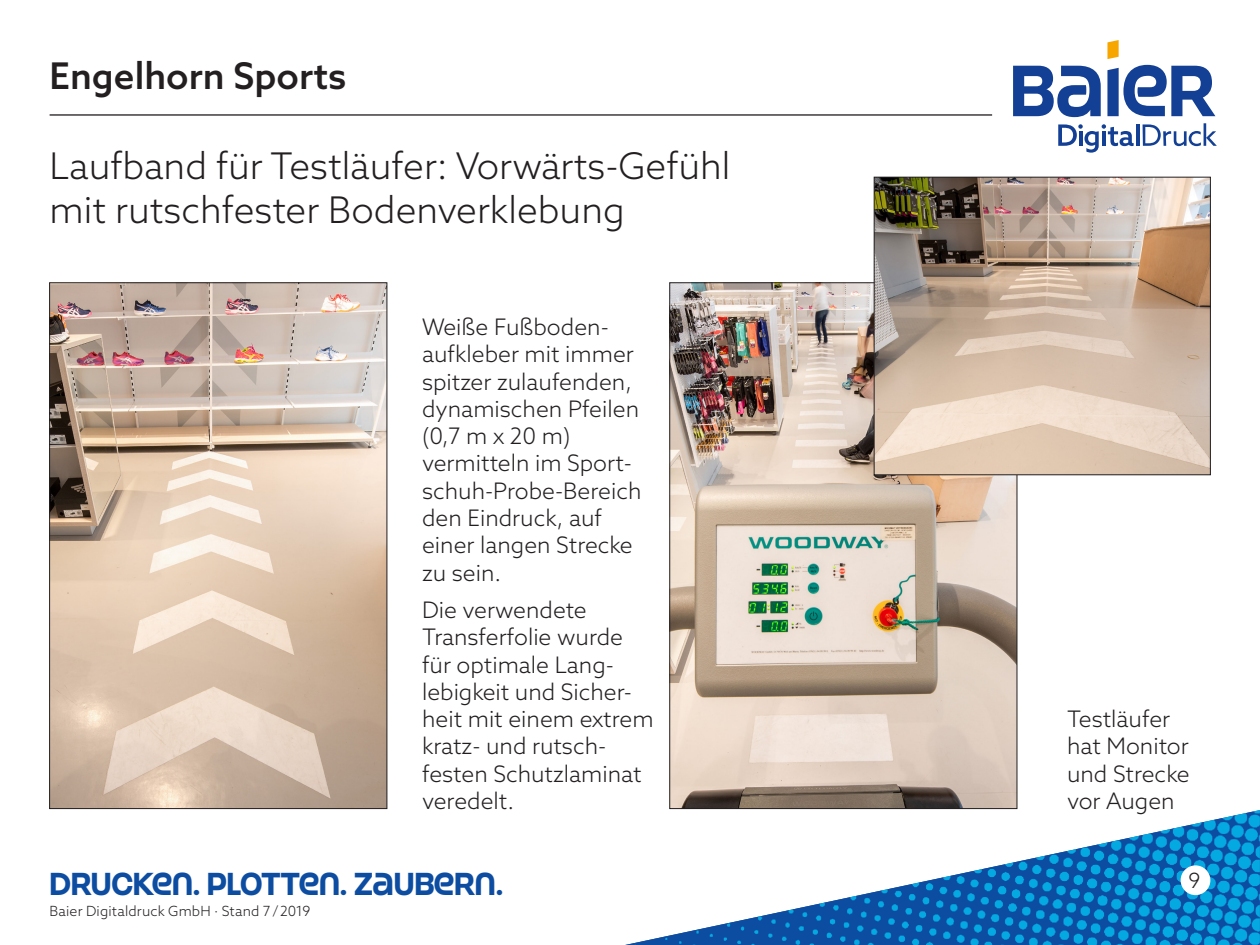
<style>
.page{position:relative;width:1260px;height:945px;background:#fff}
.page>*{position:absolute;margin:0;border:0;box-sizing:border-box;transform-origin:0 0}
.t1{font:300 36.75px/44.1px "Azo Sans";color:#231f20}
.t2{font:500 36.75px "Azo Sans";color:#231f20}
.t3{font:700 31.5px "Strenuous Rg";letter-spacing:-.005em;color:#0d4da1}
.t4{font:300 22.75px/27.3px "Azo Sans";color:#231f20}
.t5{font:300 21px "Azo Sans";color:#231f20}
.t6{font:300 14px "Azo Sans";letter-spacing:.01em;color:#231f20}
</style>
<div class="page">
<img style="left:1034px;top:810px;width:226px;height:48px">
<svg style="left:625px;top:858px;width:635px;height:87px"></svg>
<hr style="left:50px;top:114px;width:942px;height:2px;background:#231f20">
<svg style="left:1013px;top:66px;width:88px;height:51px"></svg>
<svg style="left:1107px;top:65px;width:108px;height:51px"></svg>
<svg style="left:1107px;top:40px;width:12px;height:19px"></svg>
<svg style="left:1058px;top:124px;width:76px;height:29px"></svg>
<hr style="left:1136px;top:124px;width:3px;height:22px;background:#134094">
<svg style="left:1143px;top:123px;width:74px;height:23px"></svg>
<div style="left:1181px;top:865px;width:29px;height:30px;background:#fff;border-radius:50%"></div>
<img style="left:671px;top:284px;width:344px;height:523px">
<img style="left:51px;top:284px;width:334px;height:523px">
<img style="left:876px;top:179px;width:333px;height:294px">
<div style="left:874px;top:177px;width:337px;height:298px;border:1px solid #231f20"></div>
<p class="t2" style="left:50px;top:51px;width:298px">Engelhorn Sports</p>
<p class="t1" style="left:50px;top:144px;width:682px">Laufband für Testläufer: Vorwärts-Gefühl mit rutschfester Bodenverklebung</p>
<p class="t4" style="left:422px;top:313px;width:221px">Weiße Fußboden&shy;aufkleber mit immer spitzer zulaufenden, dynamischen Pfeilen (0,7 m x 20 m) vermitteln im Sport&shy;schuh-Probe-Bereich den Eindruck, auf einer langen Strecke zu sein.</p>
<p class="t4" style="left:422px;top:596px;width:233px">Die verwendete<br>Transferfolie wurde für optimale Lang&shy;lebigkeit und Sicher&shy;heit mit einem extrem kratz- und rutsch&shy;festen Schutzlaminat veredelt.</p>
<p class="t4" style="left:1067px;top:705px;width:124px">Testläufer hat Monitor und Strecke vor Augen</p>
<h2 class="t3" style="left:50px;top:865px;width:455px">DRUCKEN. PLOTTEN. ZAUBERN.</h2>
<p class="t5" style="left:1189px;top:867px;width:13px">9</p>
<p class="t6" style="left:50px;top:902px;width:262px">Baier Digitaldruck GmbH · Stand 7/2019</p>
</div>
